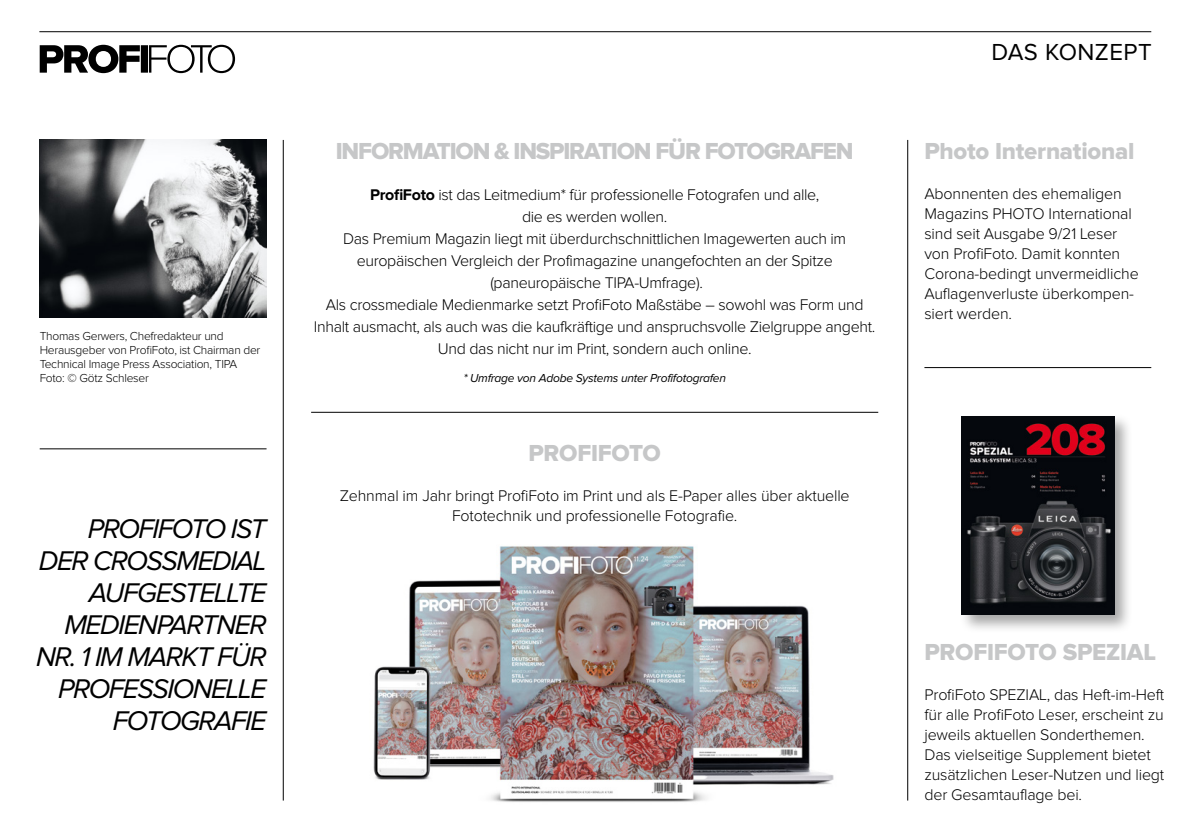
<style>
.page{position:relative;width:1191px;height:840px;background:#fff}
.page>*{position:absolute;margin:0;border:0;box-sizing:border-box;transform-origin:0 0}
.t1{font:italic 28px/32px "Proxima Nova";letter-spacing:-.05em;color:#000;text-align:right}
.t2{font:24px "Proxima Nova Extrabld";letter-spacing:-.01em;color:#c6c7c8}
.t3{font:24px "Proxima Nova Extrabld";letter-spacing:-.05em;color:#c6c7c8}
.t4{font:24px "Proxima Nova";letter-spacing:.02em;color:#000}
.t5{font:300 16px/20px "Proxima Nova";letter-spacing:-.01em;color:#000}
.t6{font:300 12px/14px "Proxima Nova";letter-spacing:-.02em;color:#000}
.t7{font:italic 12px "Proxima Nova";letter-spacing:-.02em;color:#000}
.s1{font-weight:700}
</style>
<div class="page">
<img style="left:282px;top:529px;width:626px;height:273px">
<hr style="left:283px;top:140px;width:1px;height:660px;background:#000">
<hr style="left:907px;top:140px;width:1px;height:660px;background:#000">
<hr style="left:311px;top:412px;width:567px;height:1px;background:#000">
<hr style="left:40px;top:448px;width:226px;height:1px;background:#000">
<hr style="left:924px;top:367px;width:227px;height:1px;background:#000">
<div style="left:959px;top:413px;width:174px;height:220px;background:#000;opacity:.35"></div>
<img style="left:961px;top:416px;width:153px;height:198px">
<svg style="left:40px;top:45px;width:195px;height:28px"></svg>
<img style="left:40px;top:140px;width:226px;height:178px">
<hr style="left:39px;top:31px;width:1112px;height:1px;background:#000">
<p class="t6" style="left:40px;top:329px;width:222px">Thomas Gerwers, Chefredakteur und Herausgeber von ProfiFoto, ist Chairman der Technical Image Press Association, TIPA Foto: © Götz Schleser</p>
<h1 class="t1" style="left:36px;top:513px;width:232px">PROFIFOTO IST<br>DER CROSSMEDIAL<br>AUFGESTELLTE<br>MEDIENPARTNER<br>NR. 1 IM MARKT FÜR<br>PROFESSIONELLE<br>FOTOGRAFIE</h1>
<h2 class="t3" style="left:336px;top:140px;width:519px">INFORMATION &amp; INSPIRATION FÜR FOTOGRAFEN</h2>
<p class="t5" style="left:314px;top:184px;width:563px;line-height:22px;text-align:center"><span class="s1">ProfiFoto</span> ist das Leitmedium* für professionelle Fotografen und alle,<br>die es werden wollen.<br>Das Premium Magazin liegt mit überdurchschnittlichen Imagewerten auch im europäischen Vergleich der Profimagazine unangefochten an der Spitze (paneuropäische TIPA-Umfrage).<br>Als crossmediale Medienmarke setzt ProfiFoto Maßstäbe – sowohl was Form und Inhalt ausmacht, als auch was die kaufkräftige und anspruchsvolle Zielgruppe angeht.<br>Und das nicht nur im Print, sondern auch online.</p>
<p class="t7" style="left:463px;top:372px;width:264px">* Umfrage von Adobe Systems unter Profifotografen</p>
<h2 class="t2" style="left:528px;top:442px;width:134px">PROFIFOTO</h2>
<p class="t5" style="left:340px;top:486px;width:511px;text-align:center">Zehnmal im Jahr bringt ProfiFoto im Print und als E-Paper alles über aktuelle<br>Fototechnik und professionelle Fotografie.</p>
<h2 class="t4" style="left:991px;top:41px;width:162px">DAS KONZEPT</h2>
<h2 class="t2" style="left:924px;top:140px;width:211px">Photo International</h2>
<p class="t5" style="left:924px;top:184px;width:216px">Abonnenten des ehemaligen<br>Magazins PHOTO International sind seit Ausgabe 9/21 Leser von ProfiFoto. Damit konnten<br>Corona-bedingt unvermeidliche<br>Auflagenverluste überkompen&shy;siert werden.</p>
<h2 class="t2" style="left:924px;top:640px;width:233px">PROFIFOTO SPEZIAL</h2>
<p class="t5" style="left:924px;top:685px;width:241px">ProfiFoto SPEZIAL, das Heft-im-Heft für alle ProfiFoto Leser, erscheint zu jeweils aktuellen Sonderthemen.<br>Das vielseitige Supplement bietet zusätzlichen Leser-Nutzen und liegt der Gesamtauflage bei.</p>
</div>
